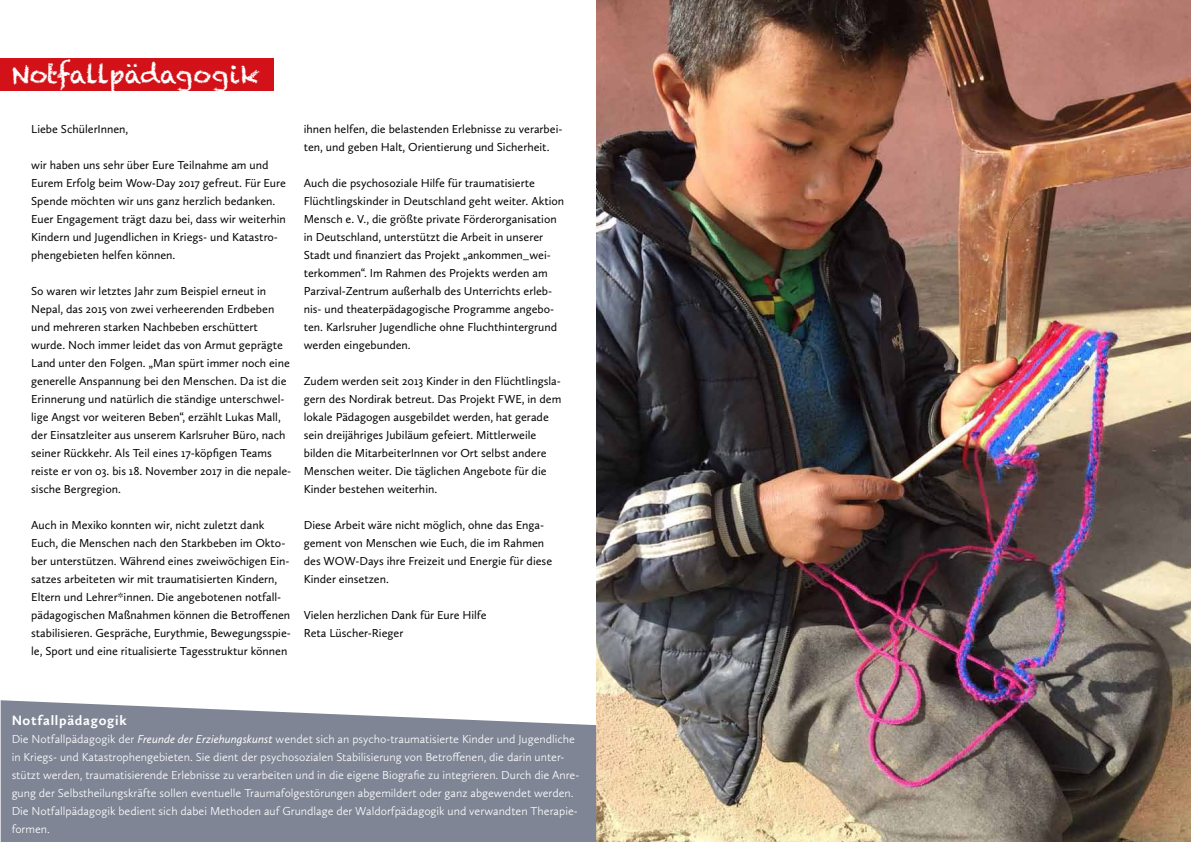
<style>
.page{position:relative;width:1191px;height:842px;background:#fff}
.page>*{position:absolute;margin:0;border:0;box-sizing:border-box;transform-origin:0 0}
.t1{font:25px "Chalkduster";color:#fff}
.t2{font:700 14px "Calluna Sans";letter-spacing:.05em;color:#fff}
.t3{font:12px/18px "Calluna Sans";color:#000}
.t4{font:300 12px/18px "Calluna Sans";color:#fff}
.s1{font-weight:400;font-style:italic}
</style>
<div class="page">
<img style="left:596px;top:0;width:595px;height:842px">
<svg style="left:1px;top:700px;width:595px;height:142px;background:#8a8f9e"></svg>
<div style="left:0;top:59px;width:274px;height:32px;background:#d21218"></div>
<h1 class="t1" style="left:11px;top:60px;width:249px">Notfallpädagogik</h1>
<p class="t3" style="left:31px;top:119px;width:99px">Liebe SchülerInnen,</p>
<p class="t3" style="left:31px;top:155px;width:256px">wir haben uns sehr über Eure Teilnahme am und Eurem Erfolg beim Wow-Day 2017 gefreut. Für Eure Spende möchten wir uns ganz herzlich bedanken.<br>Euer Engagement trägt dazu bei, dass wir weiterhin Kindern und Jugendlichen in Kriegs- und Katastro&shy;phengebieten helfen können.</p>
<p class="t3" style="left:31px;top:281px;width:262px">So waren wir letztes Jahr zum Beispiel erneut in Nepal, das 2015 von zwei verheerenden Erdbeben und mehreren starken Nachbeben erschüttert wurde. Noch immer leidet das von Armut geprägte Land unter den Folgen. „Man spürt immer noch eine generelle Anspannung bei den Menschen. Da ist die Erinnerung und natürlich die ständige unterschwel&shy;lige Angst vor weiteren Beben“, erzählt Lukas Mall, der Einsatzleiter aus unserem Karlsruher Büro, nach seiner Rückkehr. Als Teil eines 17-köpfigen Teams reiste er von 03. bis 18. November 2017 in die nepale&shy;sische Bergregion.</p>
<p class="t3" style="left:31px;top:515px;width:261px">Auch in Mexiko konnten wir, nicht zuletzt dank Euch, die Menschen nach den Starkbeben im Okto&shy;ber unterstützen. Während eines zweiwöchigen Ein&shy;satzes arbeiteten wir mit traumatisierten Kindern, Eltern und Lehrer*innen. Die angebotenen notfall&shy;pädagogischen Maßnahmen können die Betroffenen stabilisieren. Gespräche, Eurythmie, Bewegungsspie&shy;le, Sport und eine ritualisierte Tagesstruktur können</p>
<p class="t3" style="left:304px;top:119px;width:260px">ihnen helfen, die belastenden Erlebnisse zu verarbei&shy;ten, und geben Halt, Orientierung und Sicherheit.</p>
<p class="t3" style="left:304px;top:173px;width:262px">Auch die psychosoziale Hilfe für traumatisierte Flüchtlingskinder in Deutschland geht weiter. Aktion Mensch e. V., die größte private Förderorganisation in Deutschland, unterstützt die Arbeit in unserer Stadt und finanziert das Projekt „ankommen_wei&shy;terkommen“. Im Rahmen des Projekts werden am Parzival-Zentrum außerhalb des Unterrichts erleb&shy;nis- und theaterpädagogische Programme angebo&shy;ten. Karlsruher Jugendliche ohne Fluchthintergrund werden eingebunden.</p>
<p class="t3" style="left:304px;top:371px;width:259px">Zudem werden seit 2013 Kinder in den Flüchtlingsla&shy;gern des Nordirak betreut. Das Projekt FWE, in dem lokale Pädagogen ausgebildet werden, hat gerade sein dreijähriges Jubiläum gefeiert. Mittlerweile bilden die MitarbeiterInnen vor Ort selbst andere Menschen weiter. Die täglichen Angebote für die Kinder bestehen weiterhin.</p>
<p class="t3" style="left:304px;top:515px;width:250px">Diese Arbeit wäre nicht möglich, ohne das Enga&shy;gement von Menschen wie Euch, die im Rahmen des WOW-Days ihre Freizeit und Energie für diese Kinder einsetzen.</p>
<p class="t3" style="left:304px;top:605px;width:184px">Vielen herzlichen Dank für Eure Hilfe<br>Reta Lüscher-Rieger</p>
<p class="t2" style="left:12px;top:711px;width:116px">Notfallpädagogik</p>
<p class="t4" style="left:12px;top:730px;width:569px">Die Notfallpädagogik der <span class="s1">Freunde der Erziehungskunst</span> wendet sich an psycho-traumatisierte Kinder und Jugendliche in Kriegs- und Katastrophengebieten. Sie dient der psychosozialen Stabilisierung von Betroffenen, die darin unter&shy;stützt werden, traumatisierende Erlebnisse zu verarbeiten und in die eigene Biografie zu integrieren. Durch die Anre&shy;gung der Selbstheilungskräfte sollen eventuelle Traumafolgestörungen abgemildert oder ganz abgewendet werden.<br>Die Notfallpädagogik bedient sich dabei Methoden auf Grundlage der Waldorfpädagogik und verwandten Therapie&shy;formen.</p>
</div>
